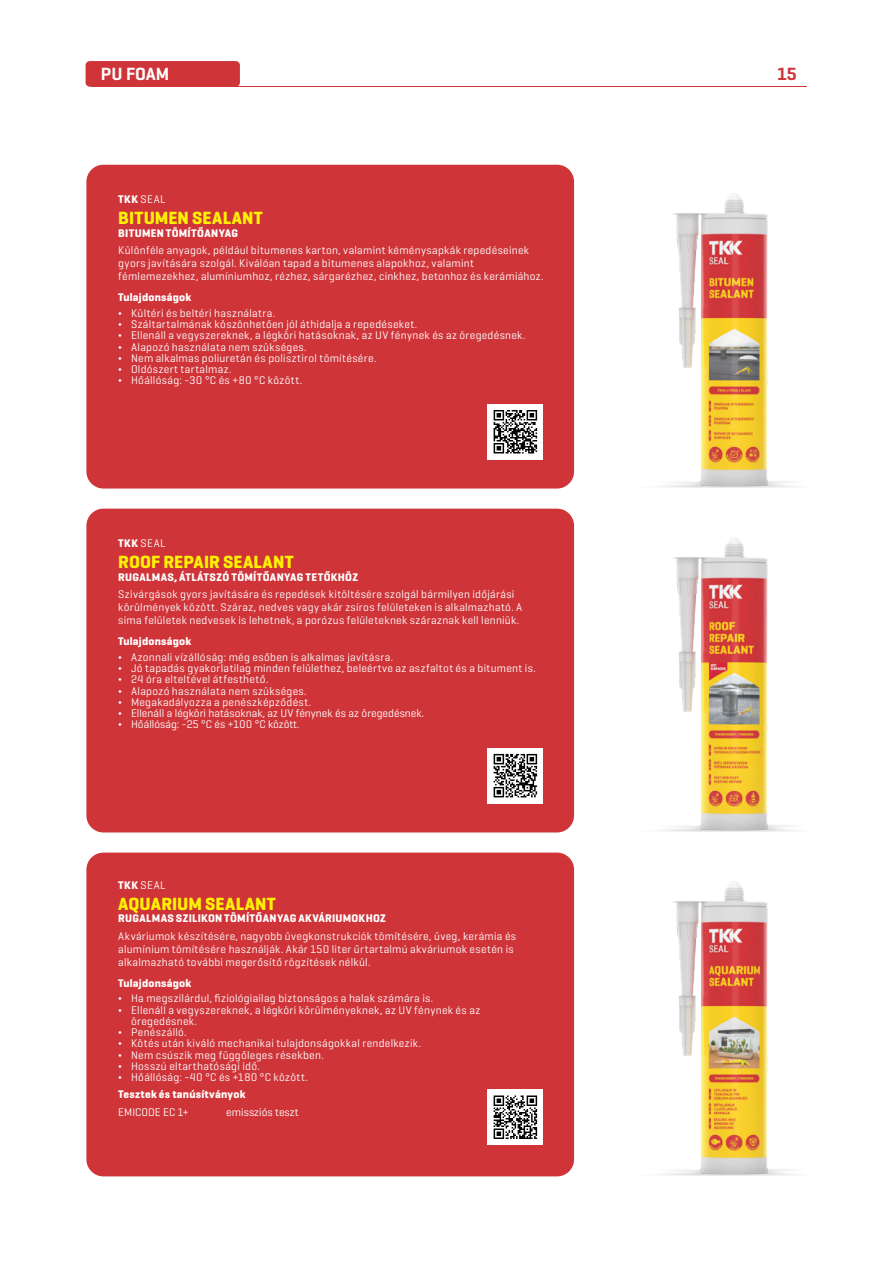
<style>
.page{position:relative;width:893px;height:1263px;background:#fff}
.page>*{position:absolute;margin:0;border:0;box-sizing:border-box;transform-origin:0 0}
.t1{font:700 18px "Geogrotesque Cyr";letter-spacing:.01em;color:#fff200}
.t2{font:600 18px "Geogrotesque Cyr";letter-spacing:-.005em;color:#fff}
.t3{font:600 18px "Geogrotesque Cyr";color:#cf3439}
.t4{font:11.25px/12.9px "Geogrotesque Cyr";letter-spacing:.025em;color:#fff}
.t5{font:700 11.25px "Geogrotesque Cyr";letter-spacing:.02em;color:#fff}
.t6{font:11.25px "Geogrotesque Cyr";color:#fff}
.s1{font-weight:700}
</style>
<div class="page">
<div style="left:86px;top:61px;width:154px;height:26px;background:#cf3439;border-radius:4px"></div>
<hr style="left:92px;top:86px;width:715px;height:1px;background:#cf3439">
<div style="left:86px;top:165px;width:488px;height:323px;background:#cf3439;border-radius:17px"></div>
<div style="left:86px;top:509px;width:488px;height:323px;background:#cf3439;border-radius:17px"></div>
<div style="left:86px;top:852px;width:488px;height:324px;background:#cf3439;border-radius:17px"></div>
<div style="left:488px;top:1089px;width:55px;height:56px;background:#fff"></div>
<svg style="left:493px;top:1095px;width:45px;height:44px"></svg>
<div style="left:488px;top:748px;width:55px;height:55px;background:#fff"></div>
<svg style="left:493px;top:753px;width:45px;height:45px"></svg>
<div style="left:488px;top:404px;width:55px;height:55px;background:#fff"></div>
<svg style="left:493px;top:410px;width:45px;height:44px"></svg>
<img style="left:658px;top:193px;width:139px;height:983px">
<p class="t2" style="left:101px;top:63px;width:70px">PU FOAM</p>
<p class="t3" style="left:778px;top:63px;width:21px">15</p>
<p class="t4" style="left:118px;top:193px;width:49px"><span class="s1">TKK</span> SEAL</p>
<h4 class="t1" style="left:118px;top:207px;width:146px">BITUMEN SEALANT</h4>
<h5 class="t5" style="left:118px;top:226px;width:121px">BITUMEN TÖMÍTŐANYAG</h5>
<p class="t4" style="left:118px;top:243px;width:427px">Különféle anyagok, például bitumenes karton, valamint kéménysapkák repedéseinek gyors javítására szolgál. Kiválóan tapad a bitumenes alapokhoz, valamint fémlemezekhez, alumíniumhoz, rézhez, sárgarézhez, cinkhez, betonhoz és kerámiához.</p>
<h6 class="t5" style="left:118px;top:291px;width:75px">Tulajdonságok</h6>
<p class="t4" style="left:118px;top:306px;width:158px">¬ Kültéri és beltéri használatra.</p>
<p class="t4" style="left:118px;top:318px;width:300px">¬ Száltartalmának köszönhetően jól áthidalja a repedéseket.</p>
<p class="t4" style="left:118px;top:329px;width:409px">¬ Ellenáll a vegyszereknek, a légköri hatásoknak, az UV fénynek és az öregedésnek.</p>
<p class="t4" style="left:118px;top:340px;width:190px">¬ Alapozó használata nem szükséges.</p>
<p class="t4" style="left:118px;top:351px;width:260px">¬ Nem alkalmas poliuretán és polisztirol tömítésére.</p>
<p class="t4" style="left:118px;top:363px;width:115px">¬ Oldószert tartalmaz.</p>
<p class="t4" style="left:118px;top:374px;width:185px">¬ Hőállóság: -30 °C és +80 °C között.</p>
<p class="t4" style="left:118px;top:537px;width:49px"><span class="s1">TKK</span> SEAL</p>
<h4 class="t1" style="left:118px;top:551px;width:177px">ROOF REPAIR SEALANT</h4>
<h5 class="t5" style="left:118px;top:570px;width:241px">RUGALMAS, ÁTLÁTSZÓ TÖMÍTŐANYAG TETŐKHÖZ</h5>
<p class="t4" style="left:118px;top:587px;width:405px">Szivárgások gyors javítására és repedések kitöltésére szolgál bármilyen időjárási körülmények között. Száraz, nedves vagy akár zsíros felületeken is alkalmazható. A sima felületek nedvesek is lehetnek, a porózus felületeknek száraznak kell lenniük.</p>
<h6 class="t5" style="left:118px;top:634px;width:75px">Tulajdonságok</h6>
<p class="t4" style="left:118px;top:650px;width:276px">¬ Azonnali vízállóság: még esőben is alkalmas javításra.</p>
<p class="t4" style="left:118px;top:661px;width:419px">¬ Jó tapadás gyakorlatilag minden felülethez, beleértve az aszfaltot és a bitument is.</p>
<p class="t4" style="left:118px;top:673px;width:152px">¬ 24 óra elteltével átfesthető.</p>
<p class="t4" style="left:118px;top:684px;width:190px">¬ Alapozó használata nem szükséges.</p>
<p class="t4" style="left:118px;top:695px;width:194px">¬ Megakadályozza a penészképződést.</p>
<p class="t6" style="left:118px;top:706px;width:307px">¬ Ellenáll a légköri hatásoknak, az UV fénynek és az öregedésnek.</p>
<p class="t6" style="left:118px;top:717px;width:183px">¬ Hőállóság: -25 °C és +100 °C között.</p>
<p class="t4" style="left:118px;top:878px;width:49px"><span class="s1">TKK</span> SEAL</p>
<h4 class="t1" style="left:118px;top:892px;width:159px">AQUARIUM SEALANT</h4>
<h5 class="t5" style="left:118px;top:911px;width:269px">RUGALMAS SZILIKON TÖMÍTŐANYAG AKVÁRIUMOKHOZ</h5>
<p class="t4" style="left:118px;top:929px;width:399px">Akváriumok készítésére, nagyobb üvegkonstrukciók tömítésére, üveg, kerámia és alumínium tömítésére használják. Akár 150 liter űrtartalmú akváriumok esetén is alkalmazható további megerősítő rögzítések nélkül.</p>
<h6 class="t5" style="left:118px;top:976px;width:75px">Tulajdonságok</h6>
<p class="t4" style="left:118px;top:992px;width:316px">¬ Ha megszilárdul, fiziológiailag biztonságos a halak számára is.</p>
<p class="t4" style="left:131px;top:1004px;width:351px;line-height:11.2px;text-indent:-13px">¬ Ellenáll a vegyszereknek, a légköri körülményeknek, az UV fénynek és az öregedésnek.</p>
<p class="t4" style="left:118px;top:1025px;width:70px">¬ Penészálló.</p>
<p class="t4" style="left:118px;top:1037px;width:304px">¬ Kötés után kiváló mechanikai tulajdonságokkal rendelkezik.</p>
<p class="t4" style="left:118px;top:1048px;width:207px">¬ Nem csúszik meg függőleges résekben.</p>
<p class="t4" style="left:118px;top:1059px;width:143px">¬ Hosszú eltarthatósági idő.</p>
<p class="t4" style="left:118px;top:1070px;width:191px">¬ Hőállóság: -40 °C és +180 °C között.</p>
<h6 class="t5" style="left:118px;top:1087px;width:129px">Tesztek és tanúsítványok</h6>
<p class="t6" style="left:118px;top:1105px;width:72px">EMICODE EC 1+</p>
<p class="t6" style="left:226px;top:1105px;width:74px">emissziós teszt</p>
</div>
